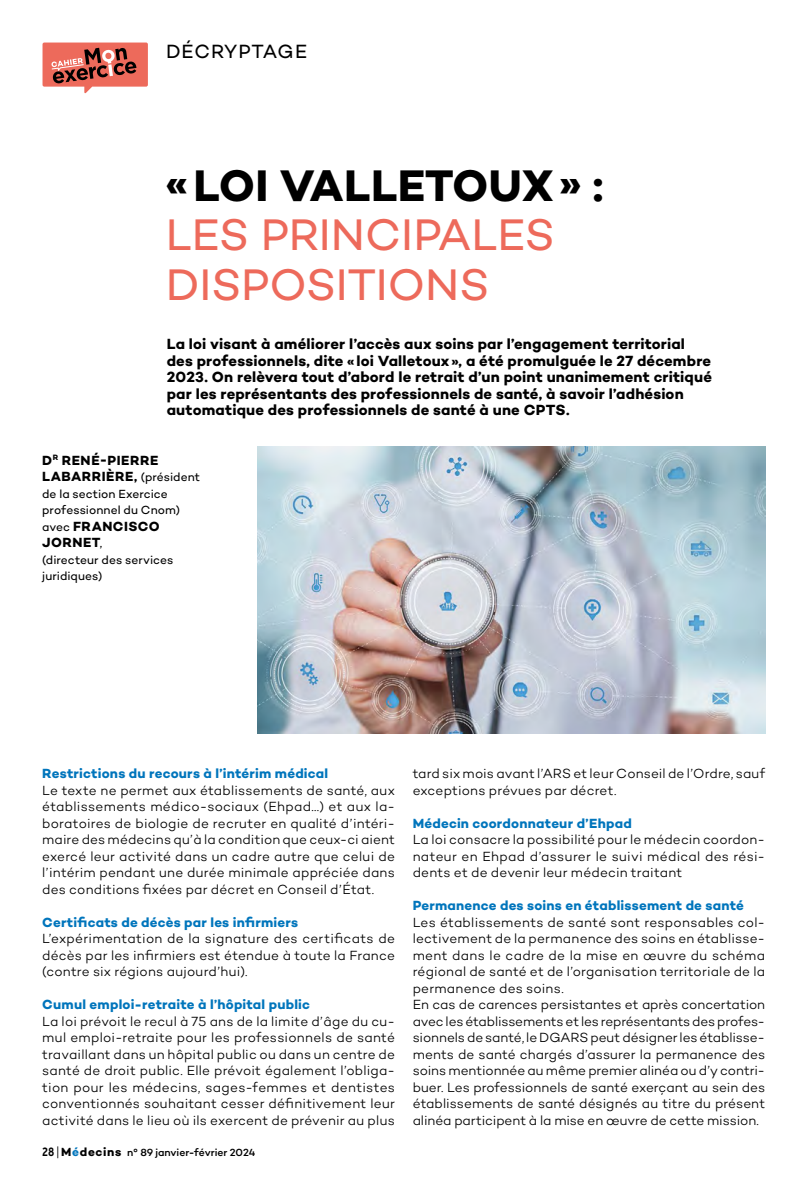
<style>
.page{position:relative;width:808px;height:1191px;background:#fff}
.page>*{position:absolute;margin:0;border:0;box-sizing:border-box;transform-origin:0 0}
.t1{font:45px/49.5px "Campton";color:#ed6a5b}
.t2{font:700 45px "Campton";letter-spacing:.005em;color:#000}
.t3{font:19.5px "Campton";letter-spacing:.045em;color:#000}
.t4{font:700 15px/16.5px "Campton";letter-spacing:.01em;color:#000}
.t5{font:300 13.5px/16.5px "Campton";letter-spacing:.005em;color:#000;text-align:justify}
.t6{font:700 13.5px "Campton";letter-spacing:.015em;color:#0075bc}
.t7{font:700 13.5px/16.5px "Campton";letter-spacing:.035em;color:#000}
.t8{font:12px/16.5px "Campton";letter-spacing:.005em;color:#000}
.t9{font:500 10.5px "Campton";letter-spacing:-.005em;color:#000}
.s1{font-weight:400;font-size:12px}
.s2{font-family:"Interstate";font-weight:700;font-stretch:condensed;font-size:12px}
.s3{font-family:"Interstate";font-weight:300;font-stretch:condensed;font-size:12px}
.s4{font-weight:700;font-size:12px}
.s5{font-weight:700;font-size:12px;color:#0075bc}
</style>
<div class="page">
<svg style="left:43px;top:43px;width:105px;height:51px"></svg>
<img style="left:257px;top:447px;width:508px;height:287px">
<h2 class="t3" style="left:166px;top:39px;width:143px">DÉCRYPTAGE</h2>
<h1 class="t2" style="left:166px;top:156px;width:439px">«LOI VALLETOUX» :</h1>
<h1 class="t1" style="left:166px;top:209px;width:390px">LES PRINCIPALES<br>DISPOSITIONS</h1>
<p class="t4" style="left:167px;top:335px;width:547px">La loi visant à améliorer l’accès aux soins par l’engagement territorial des professionnels, dite « loi Valletoux», a été promulguée le 27 décembre 2023. On relèvera tout d’abord le retrait d’un point unanimement critiqué par les représentants des professionnels de santé, à savoir l’adhésion automatique des professionnels de santé à une CPTS.</p>
<p class="t7" style="left:42px;top:451px;width:159px">D<sup>R</sup> RENÉ-PIERRE<br>LABARRIÈRE, <span class="s1">(président</span></p>
<p class="t8" style="left:42px;top:485px;width:139px">de la section Exercice professionnel du Cnom)</p>
<p class="t7" style="left:42px;top:517px;width:119px"><span class="s1">avec</span> FRANCISCO<br>JORNET<span class="s1">,</span></p>
<p class="t8" style="left:42px;top:551px;width:133px">(directeur des services juridiques)</p>
<p class="t6" style="left:42px;top:765px;width:287px">Restrictions du recours à l’intérim médical</p>
<p class="t5" style="left:42px;top:781px;width:354px">Le texte ne permet aux établissements de santé, aux établissements médico-sociaux (Ehpad…) et aux la&shy;boratoires de biologie de recruter en qualité d’intéri&shy;maire des médecins qu’à la condition que ceux-ci aient exercé leur activité dans un cadre autre que celui de l’intérim pendant une durée minimale appréciée dans des conditions fixées par décret en Conseil d’État.</p>
<p class="t6" style="left:42px;top:913px;width:257px">Certificats de décès par les infirmiers</p>
<p class="t5" style="left:42px;top:930px;width:354px">L’expérimentation de la signature des certificats de décès par les infirmiers est étendue à toute la France (contre six régions aujourd’hui).</p>
<p class="t6" style="left:42px;top:996px;width:269px">Cumul emploi-retraite à l’hôpital public</p>
<p class="t5" style="left:42px;top:1012px;width:354px">La loi prévoit le recul à 75 ans de la limite d’âge du cu&shy;mul emploi-retraite pour les professionnels de santé travaillant dans un hôpital public ou dans un centre de santé de droit public. Elle prévoit également l’obliga&shy;tion pour les médecins, sages-femmes et dentistes conventionnés souhaitant cesser définitivement leur activité dans le lieu où ils exercent de prévenir au plus</p>
<p class="t9" style="left:42px;top:1146px;width:215px"><span class="s2">28</span> <span class="s3">|</span> <span class="s4">M</span><span class="s5">é</span><span class="s4">decins</span> n° 89 janvier-février 2024</p>
<p class="t5" style="left:413px;top:765px;width:354px">tard six mois avant l’ARS et leur Conseil de l’Ordre, sauf exceptions prévues par décret.</p>
<p class="t6" style="left:413px;top:814px;width:221px">Médecin coordonnateur d’Ehpad</p>
<p class="t5" style="left:413px;top:831px;width:354px">La loi consacre la possibilité pour le médecin coordon&shy;nateur en Ehpad d’assurer le suivi médical des rési&shy;dents et de devenir leur médecin traitant</p>
<p class="t6" style="left:413px;top:897px;width:333px">Permanence des soins en établissement de santé</p>
<p class="t5" style="left:413px;top:913px;width:354px;text-align:left">Les établissements de santé sont responsables col&shy;lectivement de la permanence des soins en établisse&shy;ment dans le cadre de la mise en œuvre du schéma régional de santé et de l’organisation territoriale de la permanence des soins.<br>En cas de carences persistantes et après concertation avec les établissements et les représentants des profes&shy;sionnels de santé, le DGARS peut désigner les établisse&shy;ments de santé chargés d’assurer la permanence des soins mentionnée au même premier alinéa ou d’y contri&shy;buer. Les professionnels de santé exerçant au sein des établissements de santé désignés au titre du présent alinéa participent à la mise en œuvre de cette mission.</p>
</div>
